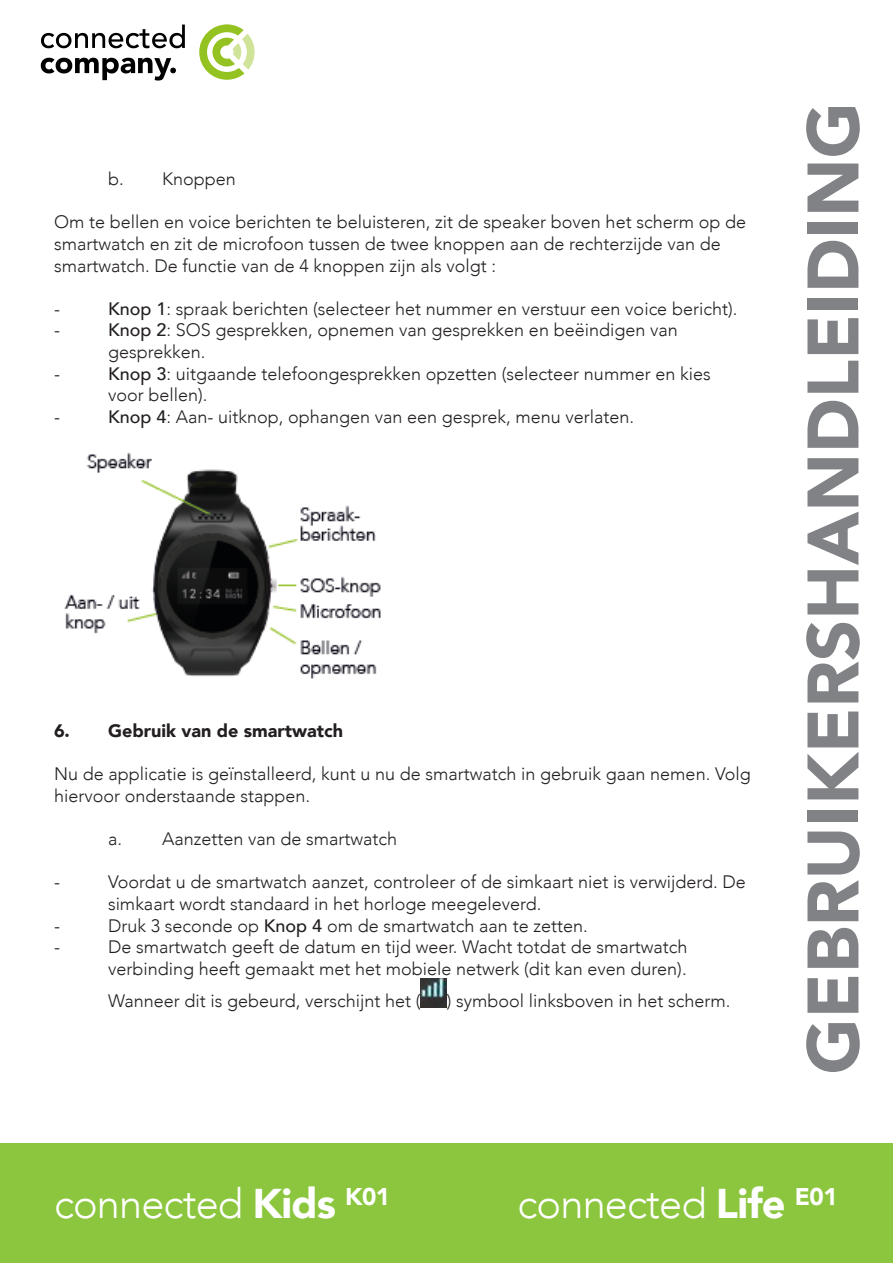
<style>
.page{position:relative;width:893px;height:1263px;background:#fff}
.page>*{position:absolute;margin:0;border:0;box-sizing:border-box;transform-origin:0 0}
.t1{font:900 72px "Avenir";color:#808285}
.t2{font:300 41.55px "Avenir";letter-spacing:-.02em;color:#fff}
.t3{font:300 18px/21.6px "Avenir";color:#231f20}
.t4{font:900 18px "Avenir";color:#231f20}
.s1{font-weight:500}
.s2{font-weight:900}
</style>
<div class="page">
<svg style="left:41px;top:25px;width:144px;height:23px"></svg>
<svg style="left:41px;top:58px;width:135px;height:23px"></svg>
<svg style="left:199px;top:24px;width:56px;height:56px"></svg>
<div style="left:0;top:1144px;width:893px;height:119px;background:#8bc63e"></div>
<img style="left:64px;top:452px;width:317px;height:227px">
<img style="left:420px;top:978px;width:27px;height:29px">
<p class="t3" style="left:108px;top:168px;width:129px">b. Knoppen</p>
<p class="t3" style="left:54px;top:211px;width:694px">Om te bellen en voice berichten te beluisteren, zit de speaker boven het scherm op de smartwatch en zit de microfoon tussen de twee knoppen aan de rechterzijde van de smartwatch. De functie van de 4 knoppen zijn als volgt :</p>
<p class="t3" style="left:54px;top:298px;width:7px">-</p>
<p class="t3" style="left:108px;top:298px;width:631px"><span class="s1">Knop 1</span>: spraak berichten (selecteer het nummer en verstuur een voice bericht).</p>
<p class="t3" style="left:54px;top:319px;width:7px">-</p>
<p class="t3" style="left:108px;top:319px;width:571px"><span class="s1">Knop 2</span>: SOS gesprekken, opnemen van gesprekken en beëindigen van</p>
<p class="t3" style="left:108px;top:341px;width:99px">gesprekken.</p>
<p class="t3" style="left:54px;top:363px;width:7px">-</p>
<p class="t3" style="left:108px;top:363px;width:604px"><span class="s1">Knop 3</span>: uitgaande telefoongesprekken opzetten (selecteer nummer en kies voor bellen).</p>
<p class="t3" style="left:54px;top:406px;width:7px">-</p>
<p class="t3" style="left:108px;top:406px;width:528px"><span class="s1">Knop 4</span>: Aan- uitknop, ophangen van een gesprek, menu verlaten.</p>
<p class="t4" style="left:54px;top:715px;width:290px">6. Gebruik van de smartwatch</p>
<p class="t3" style="left:54px;top:763px;width:698px">Nu de applicatie is geïnstalleerd, kunt u nu de smartwatch in gebruik gaan nemen. Volg hiervoor onderstaande stappen.</p>
<p class="t3" style="left:108px;top:828px;width:291px">a. Aanzetten van de smartwatch</p>
<p class="t3" style="left:54px;top:871px;width:7px">-</p>
<p class="t3" style="left:108px;top:871px;width:639px">Voordat u de smartwatch aanzet, controleer of de simkaart niet is verwijderd. De simkaart wordt standaard in het horloge meegeleverd.</p>
<p class="t3" style="left:54px;top:915px;width:7px">-</p>
<p class="t3" style="left:108px;top:915px;width:481px">Druk 3 seconde op <span class="s1">Knop 4</span> om de smartwatch aan te zetten.</p>
<p class="t3" style="left:54px;top:936px;width:7px">-</p>
<p class="t3" style="left:108px;top:936px;width:581px">De smartwatch geeft de datum en tijd weer. Wacht totdat de smartwatch verbinding heeft gemaakt met het mobiele netwerk (dit kan even duren).</p>
<p class="t3" style="left:108px;top:990px;width:314px">Wanneer dit is gebeurd, verschijnt het (</p>
<p class="t3" style="left:447px;top:990px;width:285px">) symbool linksboven in het scherm.</p>
<p class="t1" style="left:772px;top:1074px;width:973px;rotate:-90deg">GEBRUIKERSHANDLEIDING</p>
<p class="t2" style="left:54px;top:1179px;width:338px">connected <span class="s2">Kids</span> <sup>K01</sup></p>
<p class="t2" style="left:517px;top:1179px;width:322px">connected <span class="s2">Life</span> <sup>E01</sup></p>
</div>
